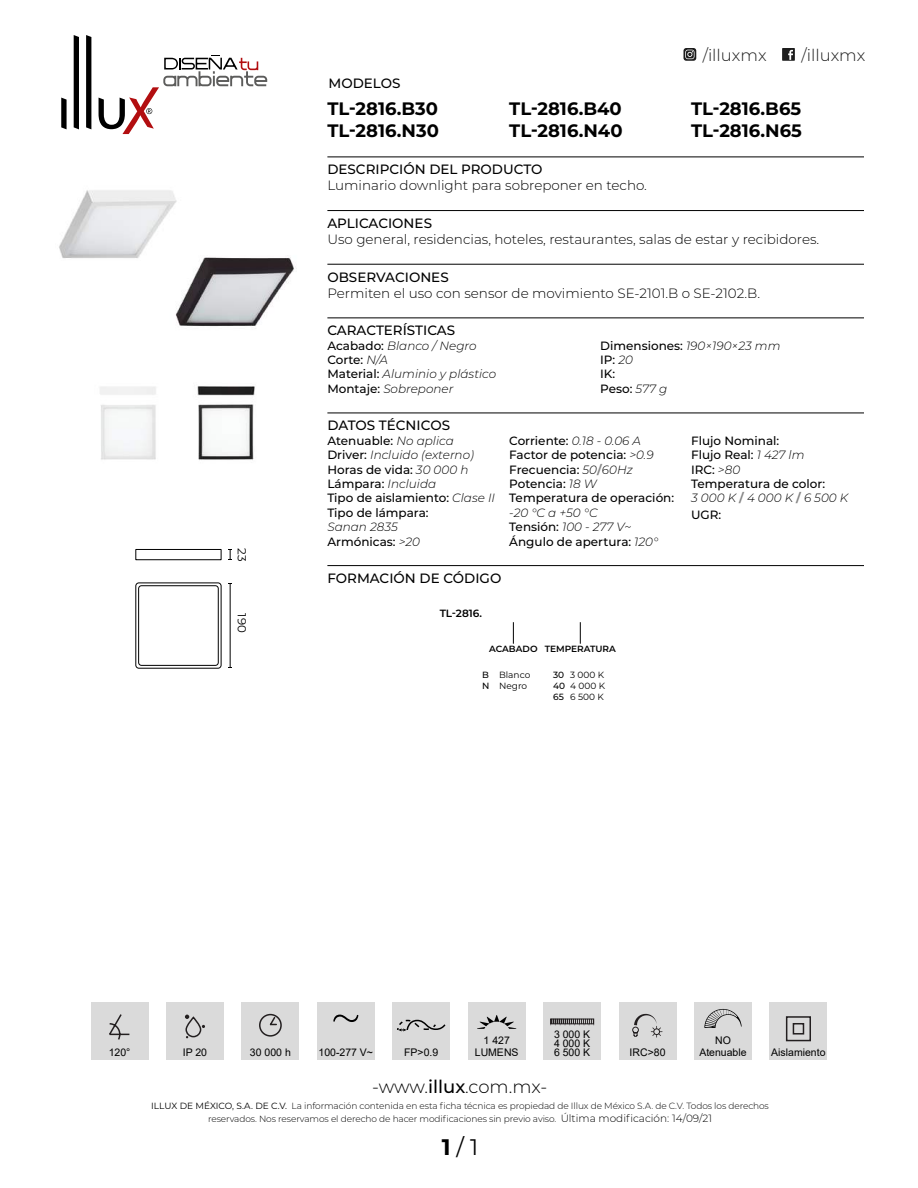
<style>
.page{position:relative;width:918px;height:1188px;background:#fff}
.page>*{position:absolute;margin:0;border:0;box-sizing:border-box;transform-origin:0 0}
.t1{font:22.5px "Montserrat";color:#000}
.t2{font:700 18px/21.6px "Montserrat";color:#000}
.t3{font:300 18px "Montserrat";letter-spacing:-.005em;color:#000}
.t4{font:300 16.5px "Montserrat";color:#1c1c1c}
.t5{font:300 13.5px "Montserrat";color:#000}
.t6{font:500 13.5px "Montserrat";color:#000}
.t7{font:500 12px/14.4px "Montserrat";color:#000}
.t8{font:italic 300 12px/14.4px "Montserrat";color:#000}
.t9{font:11.85px "Montserrat";color:#000}
.t10{font:10.5px/9px "Arial";color:#000}
.t11{font:600 10.5px "Montserrat";color:#000}
.t12{font:300 9px/12.6px "Montserrat";letter-spacing:-.01em;color:#000;text-align:center}
.t13{font:9px/10.8px "Montserrat";color:#000}
.t14{font:600 9px "Montserrat";color:#000}
.s1{font-weight:500;font-style:normal}
.s2{font-weight:300;font-style:italic}
.s3{font-weight:700;color:#878787}
.s4{font-weight:500}
.s5{font-weight:400}
.s6{font-size:10.5px}
.s7{font-weight:700}
</style>
<div class="page">
<svg style="left:684px;top:48px;width:12px;height:13px"></svg>
<svg style="left:782px;top:48px;width:13px;height:13px"></svg>
<svg style="left:61px;top:98px;width:6px;height:31px"></svg>
<svg style="left:74px;top:35px;width:5px;height:94px"></svg>
<svg style="left:86px;top:35px;width:5px;height:94px"></svg>
<svg style="left:99px;top:55px;width:168px;height:79px"></svg>
<img style="left:100px;top:386px;width:155px;height:74px">
<img style="left:59px;top:190px;width:238px;height:139px">
<hr style="left:230px;top:583px;width:1px;height:85px;background:#000">
<svg style="left:229px;top:549px;width:3px;height:11px"></svg>
<svg style="left:135px;top:549px;width:87px;height:120px"></svg>
<hr style="left:327px;top:157px;width:537px;height:1px;background:#000">
<hr style="left:327px;top:210px;width:537px;height:1px;background:#000">
<hr style="left:327px;top:264px;width:537px;height:1px;background:#000">
<hr style="left:327px;top:318px;width:537px;height:1px;background:#000">
<hr style="left:327px;top:413px;width:537px;height:1px;background:#000">
<hr style="left:327px;top:565px;width:537px;height:1px;background:#000">
<svg style="left:513px;top:622px;width:1px;height:22px"></svg>
<svg style="left:580px;top:622px;width:1px;height:22px"></svg>
<div style="left:770px;top:1002px;width:57px;height:58px;background:#dadada"></div>
<div style="left:786px;top:1016px;width:25px;height:25px;border:2px solid #231f20"></div>
<div style="left:793px;top:1023px;width:11px;height:12px;border:2px solid #231f20"></div>
<div style="left:543px;top:1002px;width:58px;height:58px;background:#dadada"></div>
<svg style="left:550px;top:1019px;width:44px;height:7px"></svg>
<div style="left:317px;top:1002px;width:58px;height:58px;background:#dadada"></div>
<svg style="left:333px;top:1015px;width:25px;height:7px"></svg>
<div style="left:468px;top:1002px;width:58px;height:58px;background:#dadada"></div>
<svg style="left:477px;top:1015px;width:39px;height:14px"></svg>
<div style="left:91px;top:1002px;width:57px;height:58px;background:#dadada"></div>
<svg style="left:109px;top:1014px;width:21px;height:26px"></svg>
<div style="left:242px;top:1002px;width:57px;height:58px;background:#dadada"></div>
<svg style="left:259px;top:1013px;width:23px;height:24px"></svg>
<div style="left:166px;top:1002px;width:58px;height:58px;background:#dadada"></div>
<div style="left:185px;top:1017px;width:16px;height:20px;border:2px solid #231f20;border-radius:7px"></div>
<svg style="left:185px;top:1015px;width:4px;height:4px"></svg>
<div style="left:694px;top:1002px;width:58px;height:58px;background:#dadada"></div>
<svg style="left:704px;top:1009px;width:38px;height:19px"></svg>
<div style="left:619px;top:1002px;width:57px;height:58px;background:#dadada"></div>
<svg style="left:632px;top:1014px;width:30px;height:24px"></svg>
<div style="left:392px;top:1002px;width:58px;height:58px;background:#dadada"></div>
<svg style="left:397px;top:1019px;width:49px;height:12px"></svg>
<p class="t9" style="left:250px;top:548px;width:15px;rotate:90deg">23</p>
<p class="t9" style="left:250px;top:613px;width:21px;rotate:90deg">190</p>
<p class="t6" style="left:328px;top:73px;width:73px">MODELOS</p>
<h3 class="t4" style="left:703px;top:44px;width:65px">/illuxmx</h3>
<h3 class="t4" style="left:801px;top:44px;width:65px">/illuxmx</h3>
<h2 class="t2" style="left:327px;top:97px;width:113px">TL-2816.B30<br>TL-2816.N30</h2>
<h2 class="t2" style="left:509px;top:97px;width:115px">TL-2816.B40<br>TL-2816.N40</h2>
<h2 class="t2" style="left:691px;top:97px;width:112px">TL-2816.B65<br>TL-2816.N65</h2>
<p class="t6" style="left:327px;top:160px;width:217px">DESCRIPCIÓN DEL PRODUCTO</p>
<p class="t5" style="left:327px;top:177px;width:321px">Luminario downlight para sobreponer en techo.</p>
<p class="t6" style="left:327px;top:214px;width:106px">APLICACIONES</p>
<p class="t5" style="left:327px;top:230px;width:493px">Uso general, residencias, hoteles, restaurantes, salas de estar y recibidores.</p>
<p class="t6" style="left:327px;top:267px;width:123px">OBSERVACIONES</p>
<p class="t5" style="left:327px;top:284px;width:434px">Permiten el uso con sensor de movimiento SE-2101.B o SE-2102.B.</p>
<p class="t6" style="left:327px;top:321px;width:129px">CARACTERÍSTICAS</p>
<p class="t8" style="left:327px;top:338px;width:170px"><span class="s1">Acabado:</span> Blanco / Negro<br><span class="s1">Corte:</span> N/A<br><span class="s1">Material:</span> Aluminio y plástico<br><span class="s1">Montaje:</span> Sobreponer</p>
<p class="t7" style="left:600px;top:338px;width:182px">Dimensiones: <span class="s2">190×190×23 mm<br></span>IP: <span class="s2">20<br></span>IK:<br>Peso: <span class="s2">577 g</span></p>
<p class="t6" style="left:327px;top:416px;width:124px">DATOS TÉCNICOS</p>
<p class="t7" style="left:327px;top:433px;width:169px">Atenuable: <span class="s2">No aplica<br></span>Driver: <span class="s2">Incluido (externo)<br></span>Horas de vida: <span class="s2">30 000 h<br></span>Lámpara: <span class="s2">Incluida<br></span>Tipo de aislamiento: <span class="s2">Clase II<br></span>Tipo de lámpara:</p>
<p class="t8" style="left:327px;top:519px;width:94px">Sanan 2835<br><span class="s1">Armónicas:</span> &gt;20</p>
<p class="t7" style="left:509px;top:433px;width:166px">Corriente: <span class="s2">0.18 - 0.06 A<br></span>Factor de potencia: <span class="s2">&gt;0.9<br></span>Frecuencia: <span class="s2">50</span><span class="s3">/</span><span class="s2">60Hz<br></span>Potencia: <span class="s2">18 W<br></span>Temperatura de operación:</p>
<p class="t7" style="left:509px;top:505px;width:150px"><span class="s2">-20 °C a +50 °C<br></span>Tensión: <span class="s2">100 - 277 V~<br></span>Ángulo de apertura: <span class="s2">120°</span></p>
<p class="t7" style="left:691px;top:433px;width:159px">Flujo Nominal:<br>Flujo Real: <span class="s2">1 427 lm<br></span>IRC: <span class="s2">&gt;80<br></span>Temperatura de color:<br><span class="s2">3 000 K</span> <span class="s3">/</span> <span class="s2">4 000 K</span> <span class="s3">/</span> <span class="s2">6 500 K</span></p>
<p class="t7" style="left:691px;top:507px;width:32px">UGR:</p>
<p class="t6" style="left:327px;top:569px;width:175px">FORMACIÓN DE CÓDIGO</p>
<p class="t11" style="left:440px;top:606px;width:44px">TL-2816.</p>
<p class="t14" style="left:489px;top:643px;width:128px">ACABADO TEMPERATURA</p>
<p class="t13" style="left:482px;top:669px;width:50px"><span class="s4">B</span> Blanco<br><span class="s4">N</span> Negro</p>
<p class="t13" style="left:553px;top:669px;width:53px;text-align:justify"><span class="s4">30</span> 3 000 K <span class="s4">40</span> 4 000 K <span class="s4">65</span> 6 500 K</p>
<p class="t10" style="left:554px;top:1029px;width:38px">3 000 K<br>4 000 K</p>
<p class="t10" style="left:715px;top:1035px;width:17px">NO</p>
<p class="t10" style="left:484px;top:1035px;width:28px">1 427</p>
<p class="t10" style="left:109px;top:1047px;width:23px">120°</p>
<p class="t10" style="left:183px;top:1047px;width:26px">IP 20</p>
<p class="t10" style="left:250px;top:1047px;width:42px">30 000 h</p>
<p class="t10" style="left:475px;top:1047px;width:45px">LUMENS</p>
<p class="t10" style="left:404px;top:1047px;width:36px">FP&gt;0.9</p>
<p class="t10" style="left:630px;top:1047px;width:37px">IRC&gt;80</p>
<p class="t10" style="left:699px;top:1047px;width:49px">Atenuable</p>
<p class="t10" style="left:319px;top:1047px;width:56px">100-277 V~</p>
<p class="t10" style="left:554px;top:1047px;width:38px">6 500 K</p>
<h2 class="t3" style="left:372px;top:1075px;width:177px">-www.<span class="s4">illux</span>.com.mx-</h2>
<p class="t10" style="left:771px;top:1047px;width:56px">Aislamiento</p>
<p class="t12" style="left:151px;top:1099px;width:619px"><span class="s5">ILLUX DE MÉXICO, S.A. DE C.V.</span> La información contenida en esta ficha técnica es propiedad de Illux de México S.A. de C.V. Todos los derechos reservados. Nos reservamos el derecho de hacer modificaciones sin previo aviso. <span class="s6">Última modificación: 14/09/21</span></p>
<h1 class="t1" style="left:442px;top:1132px;width:38px"><span class="s7">1</span> / 1</h1>
</div>
